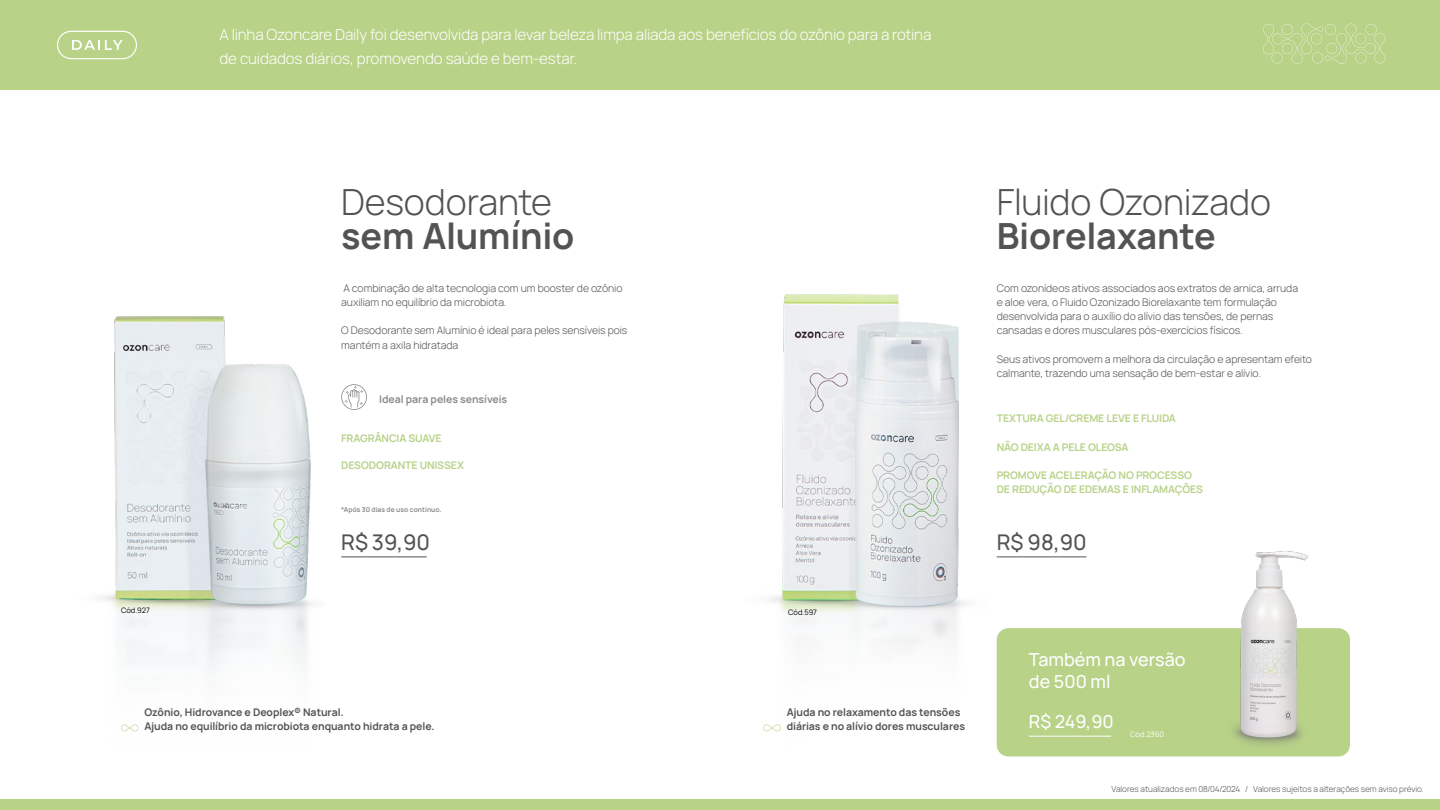
<style>
.page{position:relative;width:1440px;height:810px;background:#fff}
.page>*{position:absolute;margin:0;border:0;box-sizing:border-box;transform-origin:0 0}
.t1{font:300 36px "Manrope";letter-spacing:-.005em;color:#535353}
.t2{font:700 36px "Manrope";letter-spacing:-.005em;color:#535353}
.t3{font:500 21.6px "Manrope";color:#535353}
.t4{font:500 18px/21.6px "Manrope";color:#fff}
.t5{font:300 15.15px/24px "Manrope";letter-spacing:-.01em;color:#fff}
.t6{font:300 10.5px/14.2px "Manrope";letter-spacing:-.005em;color:#535353}
.t7{font:700 10.5px/14.2px "Manrope";letter-spacing:-.005em;color:#535353}
.t8{font:700 10.5px/14.2px "Manrope";letter-spacing:-.015em;color:#b8d288}
.t9{font:700 10.5px "Manrope";letter-spacing:-.005em;color:#898b8d}
.t10{font:300 8.25px "Manrope";letter-spacing:-.005em;color:#535353}
.t11{font:7.5px "Manrope";color:#000}
.t12{font:7.5px "Manrope";color:#fff}
.t13{font:700 6.75px "Manrope";letter-spacing:.01em;color:#898a8d}
</style>
<div class="page">
<img style="left:100px;top:317px;width:214px;height:415px">
<img style="left:765px;top:294px;width:203px;height:438px">
<div style="left:0;top:0;width:1440px;height:90px;background:#b8d288"></div>
<div style="left:0;top:800px;width:1440px;height:10px;background:#b8d288"></div>
<hr style="left:341px;top:556px;width:86px;height:1px;background:#535353">
<hr style="left:997px;top:556px;width:90px;height:1px;background:#535353">
<div style="left:997px;top:628px;width:353px;height:128px;background:#b8d288;border-radius:12px"></div>
<hr style="left:1029px;top:736px;width:82px;height:1px;background:#fff">
<img style="left:1222px;top:551px;width:93px;height:194px">
<svg style="left:341px;top:384px;width:26px;height:26px"></svg>
<svg style="left:763px;top:725px;width:18px;height:6px"></svg>
<svg style="left:121px;top:725px;width:17px;height:6px"></svg>
<svg style="left:57px;top:31px;width:80px;height:28px"></svg>
<svg style="left:1263px;top:23px;width:122px;height:41px"></svg>
<h3 class="t5" style="left:220px;top:21px;width:713px">A linha Ozoncare Daily foi desenvolvida para levar beleza limpa aliada aos benefícios do ozônio para a rotina de cuidados diários, promovendo saúde e bem-estar.</h3>
<h1 class="t1" style="left:341px;top:175px;width:212px">Desodorante</h1>
<h1 class="t2" style="left:341px;top:206px;width:235px">sem Alumínio</h1>
<p class="t6" style="left:341px;top:280px;width:283px">A combinação de alta tecnologia com um booster de ozônio auxiliam no equilíbrio da microbiota.</p>
<p class="t6" style="left:341px;top:323px;width:288px">O Desodorante sem Alumínio é ideal para peles sensíveis pois mantém a axila hidratada</p>
<p class="t9" style="left:379px;top:390px;width:130px">Ideal para peles sensíveis</p>
<p class="t8" style="left:341px;top:431px;width:102px">FRAGRÂNCIA SUAVE</p>
<p class="t8" style="left:341px;top:457px;width:124px">DESODORANTE UNISSEX</p>
<p class="t13" style="left:341px;top:504px;width:102px">*Após 30 dias de uso contínuo.</p>
<h2 class="t3" style="left:341px;top:525px;width:90px">R$ 39,90</h2>
<p class="t11" style="left:121px;top:605px;width:30px">Cód.927</p>
<p class="t11" style="left:788px;top:606px;width:30px">Cód.597</p>
<p class="t7" style="left:144px;top:704px;width:292px">Ozônio, Hidrovance e Deoplex® Natural.<br>Ajuda no equilíbrio da microbiota enquanto hidrata a pele.</p>
<p class="t7" style="left:787px;top:704px;width:180px">Ajuda no relaxamento das tensões diárias e no alívio dores musculares</p>
<h1 class="t1" style="left:997px;top:175px;width:276px">Fluido Ozonizado</h1>
<h1 class="t2" style="left:997px;top:206px;width:221px">Biorelaxante</h1>
<p class="t6" style="left:997px;top:280px;width:303px">Com ozonídeos ativos associados aos extratos de arnica, arruda e aloe vera, o Fluido Ozonizado Biorelaxante tem formulação desenvolvida para o auxílio do alívio das tensões, de pernas cansadas e dores musculares pós-exercícios físicos.</p>
<p class="t6" style="left:997px;top:351px;width:317px">Seus ativos promovem a melhora da circulação e apresentam efeito calmante, trazendo uma sensação de bem-estar e alívio.</p>
<p class="t8" style="left:997px;top:410px;width:181px">TEXTURA GEL/CREME LEVE E FLUIDA</p>
<p class="t8" style="left:997px;top:439px;width:133px">NÃO DEIXA A PELE OLEOSA</p>
<p class="t8" style="left:997px;top:467px;width:208px">PROMOVE ACELERAÇÃO NO PROCESSO<br>DE REDUÇÃO DE EDEMAS E INFLAMAÇÕES</p>
<h2 class="t3" style="left:997px;top:525px;width:92px">R$ 98,90</h2>
<h3 class="t4" style="left:1029px;top:648px;width:158px">Também na versão de 500 ml</h3>
<h3 class="t4" style="left:1029px;top:709px;width:86px">R$ 249,90</h3>
<p class="t12" style="left:1130px;top:728px;width:35px">Cód.2360</p>
<p class="t10" style="left:1112px;top:783px;width:314px">Valores atualizados em 08/04/2024 / Valores sujeitos a alterações sem aviso prévio.</p>
</div>
